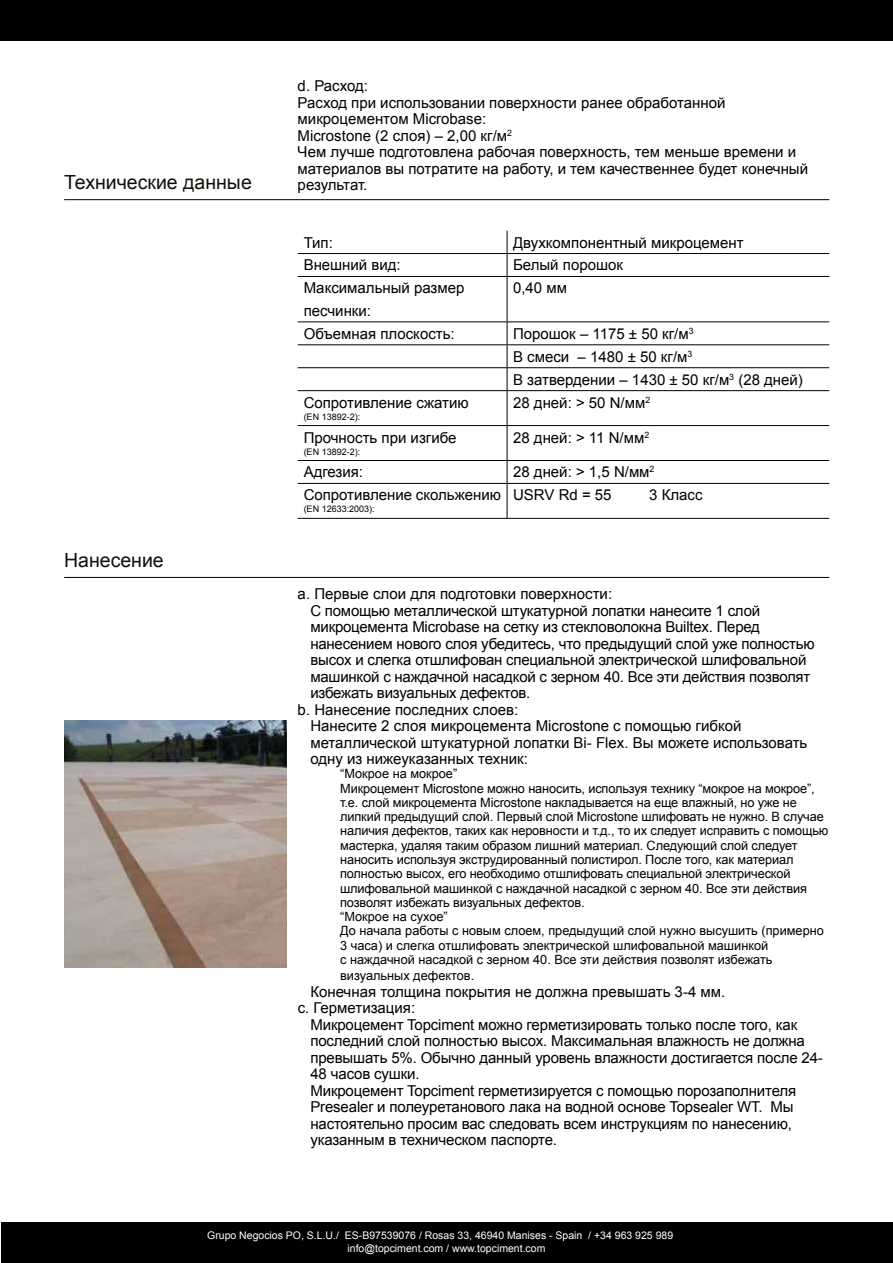
<style>
.page{position:relative;width:893px;height:1263px;background:#fff}
.page>*{position:absolute;margin:0;border:0;box-sizing:border-box;transform-origin:0 0}
.t1{font:19.5px "Arial";color:#12110c}
.t2{font:15px/16.5px "Arial";letter-spacing:-.01em;color:#000}
.t3{font:12.75px/14.2px "Arial";letter-spacing:-.01em;color:#000}
.t4{font:10.5px "Arial";color:#fff}
.t5{font:9px "Arial";color:#000}
</style>
<div class="page">
<div style="left:1px;top:1222px;width:892px;height:41px;background:#000"></div>
<div style="left:0;top:0;width:893px;height:41px;background:#000"></div>
<img style="left:64px;top:720px;width:222px;height:247px">
<hr style="left:64px;top:199px;width:765px;height:1px;background:#000">
<hr style="left:64px;top:577px;width:765px;height:1px;background:#000">
<hr style="left:298px;top:253px;width:209px;height:1px;background:#000">
<hr style="left:507px;top:253px;width:322px;height:1px;background:#000">
<svg style="left:507px;top:231px;width:1px;height:45px"></svg>
<hr style="left:298px;top:276px;width:209px;height:1px;background:#000">
<hr style="left:507px;top:276px;width:322px;height:1px;background:#000">
<hr style="left:507px;top:277px;width:1px;height:44px;background:#000">
<hr style="left:298px;top:321px;width:209px;height:1px;background:#000">
<hr style="left:507px;top:321px;width:322px;height:1px;background:#000">
<hr style="left:298px;top:344px;width:209px;height:1px;background:#000">
<hr style="left:507px;top:344px;width:322px;height:1px;background:#000">
<hr style="left:298px;top:367px;width:209px;height:1px;background:#000">
<hr style="left:507px;top:367px;width:322px;height:1px;background:#000">
<svg style="left:507px;top:322px;width:1px;height:68px"></svg>
<hr style="left:298px;top:390px;width:209px;height:1px;background:#000">
<hr style="left:507px;top:390px;width:322px;height:1px;background:#000">
<hr style="left:507px;top:391px;width:1px;height:34px;background:#000">
<hr style="left:298px;top:425px;width:209px;height:1px;background:#000">
<hr style="left:507px;top:425px;width:322px;height:1px;background:#000">
<hr style="left:507px;top:426px;width:1px;height:34px;background:#000">
<hr style="left:298px;top:460px;width:209px;height:1px;background:#000">
<hr style="left:507px;top:460px;width:322px;height:1px;background:#000">
<svg style="left:507px;top:461px;width:1px;height:22px"></svg>
<hr style="left:298px;top:483px;width:209px;height:1px;background:#000">
<hr style="left:507px;top:483px;width:322px;height:1px;background:#000">
<hr style="left:507px;top:484px;width:1px;height:34px;background:#000">
<hr style="left:298px;top:518px;width:209px;height:1px;background:#000">
<hr style="left:507px;top:518px;width:322px;height:1px;background:#000">
<p class="t2" style="left:298px;top:78px;width:512px">d. Расход:<br>Расход при использовании поверхности ранее обработанной микроцементом Microbase:<br>Microstone (2 слоя) – 2,00 кг/м<sup>2<br></sup>Чем лучше подготовлена рабочая поверхность, тем меньше времени и материалов вы потратите на работу, и тем качественнее будет конечный</p>
<h1 class="t1" style="left:64px;top:170px;width:189px">Технические данные</h1>
<p class="t2" style="left:298px;top:177px;width:71px">результат.</p>
<p class="t2" style="left:304px;top:234px;width:31px">Тип:</p>
<p class="t2" style="left:513px;top:234px;width:232px">Двухкомпонентный микроцемент</p>
<p class="t2" style="left:304px;top:257px;width:99px">Внешний вид:</p>
<p class="t2" style="left:513px;top:257px;width:111px">Белый порошок</p>
<p class="t2" style="left:304px;top:277px;width:162px;line-height:22.5px">Максимальный размер песчинки:</p>
<p class="t2" style="left:513px;top:280px;width:55px">0,40 мм</p>
<p class="t2" style="left:304px;top:325px;width:153px">Объемная плоскость:</p>
<p class="t2" style="left:513px;top:322px;width:291px;line-height:23px">Порошок – 1175 ± 50 кг/м<sup>3<br></sup>В смеси – 1480 ± 50 кг/м<sup>3<br></sup>В затвердении – 1430 ± 50 кг/м<sup>3</sup> (28 дней)</p>
<p class="t2" style="left:304px;top:394px;width:167px">Сопротивление сжатию</p>
<p class="t5" style="left:304px;top:410px;width:58px">(EN 13892-2):</p>
<p class="t2" style="left:513px;top:394px;width:139px">28 дней: &gt; 50 N/мм<sup>2</sup></p>
<p class="t2" style="left:304px;top:429px;width:154px">Прочность при изгибе</p>
<p class="t5" style="left:304px;top:445px;width:58px">(EN 13892-2):</p>
<p class="t2" style="left:513px;top:429px;width:138px">28 дней: &gt; 11 N/мм<sup>2</sup></p>
<h1 class="t1" style="left:64px;top:547px;width:101px">Нанесение</h1>
<p class="t2" style="left:304px;top:464px;width:61px">Адгезия:</p>
<p class="t2" style="left:513px;top:464px;width:143px">28 дней: &gt; 1,5 N/мм<sup>2</sup></p>
<p class="t2" style="left:304px;top:487px;width:199px">Сопротивление скольжению</p>
<p class="t5" style="left:304px;top:503px;width:73px">(EN 12633:2003):</p>
<p class="t2" style="left:513px;top:487px;width:100px">USRV Rd = 55</p>
<p class="t2" style="left:649px;top:487px;width:55px">3 Класс</p>
<p class="t2" style="left:298px;top:586px;width:316px">a. Первые слои для подготовки поверхности:</p>
<p class="t2" style="left:310px;top:602px;width:451px">С помощью металлической штукатурной лопатки нанесите 1 слой</p>
<p class="t2" style="left:310px;top:619px;width:451px">микроцемента Microbase на сетку из стекловолокна Builtex. Перед</p>
<p class="t2" style="left:310px;top:635px;width:506px">нанесением нового слоя убедитесь, что предыдущий слой уже полностью</p>
<p class="t2" style="left:310px;top:652px;width:498px">высох и слегка отшлифован специальной электрической шлифовальной</p>
<p class="t2" style="left:310px;top:668px;width:501px">машинкой с наждачной насадкой с зерном 40. Все эти действия позволят</p>
<p class="t2" style="left:310px;top:685px;width:221px">избежать визуальных дефектов.</p>
<p class="t2" style="left:298px;top:701px;width:222px">b. Нанесение последних слоев:</p>
<p class="t2" style="left:310px;top:718px;width:433px">Нанесите 2 слоя микроцемента Microstone с помощью гибкой</p>
<p class="t2" style="left:310px;top:734px;width:498px">металлической штукатурной лопатки Bi- Flex. Вы можете использовать</p>
<p class="t2" style="left:310px;top:751px;width:219px">одну из нижеуказанных техник:</p>
<p class="t3" style="left:340px;top:767px;width:490px">“Мокрое на мокрое”<br>Микроцемент Microstone можно наносить, используя технику “мокрое на мокрое”, т.е. слой микроцемента Microstone накладывается на еще влажный, но уже не липкий предыдущий слой. Первый слой Microstone шлифовать не нужно. В случае наличия дефектов, таких как неровности и т.д., то их следует исправить с помощью мастерка, удаляя таким образом лишний материал. Следующий слой следует наносить используя экструдированный полистирол. После того, как материал полностью высох, его необходимо отшлифовать специальной электрической шлифовальной машинкой с наждачной насадкой с зерном 40. Все эти действия позволят избежать визуальных дефектов.<br>“Мокрое на сухое”<br>До начала работы с новым слоем, предыдущий слой нужно высушить (примерно 3 часа) и слегка отшлифовать электрической шлифовальной машинкой<br>с наждачной насадкой с зерном 40. Все эти действия позволят избежать</p>
<p class="t3" style="left:340px;top:969px;width:136px">визуальных дефектов.</p>
<p class="t2" style="left:298px;top:983px;width:429px;text-indent:13px">Конечная толщина покрытия не должна превышать 3-4 мм. c. Герметизация:</p>
<p class="t2" style="left:310px;top:1016px;width:514px">Микроцемент Topciment можно герметизировать только после того, как последний слой полностью высох. Максимальная влажность не должна превышать 5%. Обычно данный уровень влажности достигается после 24- 48 часов сушки.<br>Микроцемент Topciment герметизируется с помощью порозаполнителя Presealer и полеуретанового лака на водной основе Topsealer WT. Мы настоятельно просим вас следовать всем инструкциям по нанесению, указанным в техническом паспорте.</p>
<p class="t4" style="left:207px;top:1228px;width:468px">Grupo Negocios PO, S.L.U./ ES-B97539076 / Rosas 33, 46940 Manises - Spain / +34 963 925 989</p>
<p class="t4" style="left:347px;top:1241px;width:199px">info@topciment.com / www.topciment.com</p>
</div>
